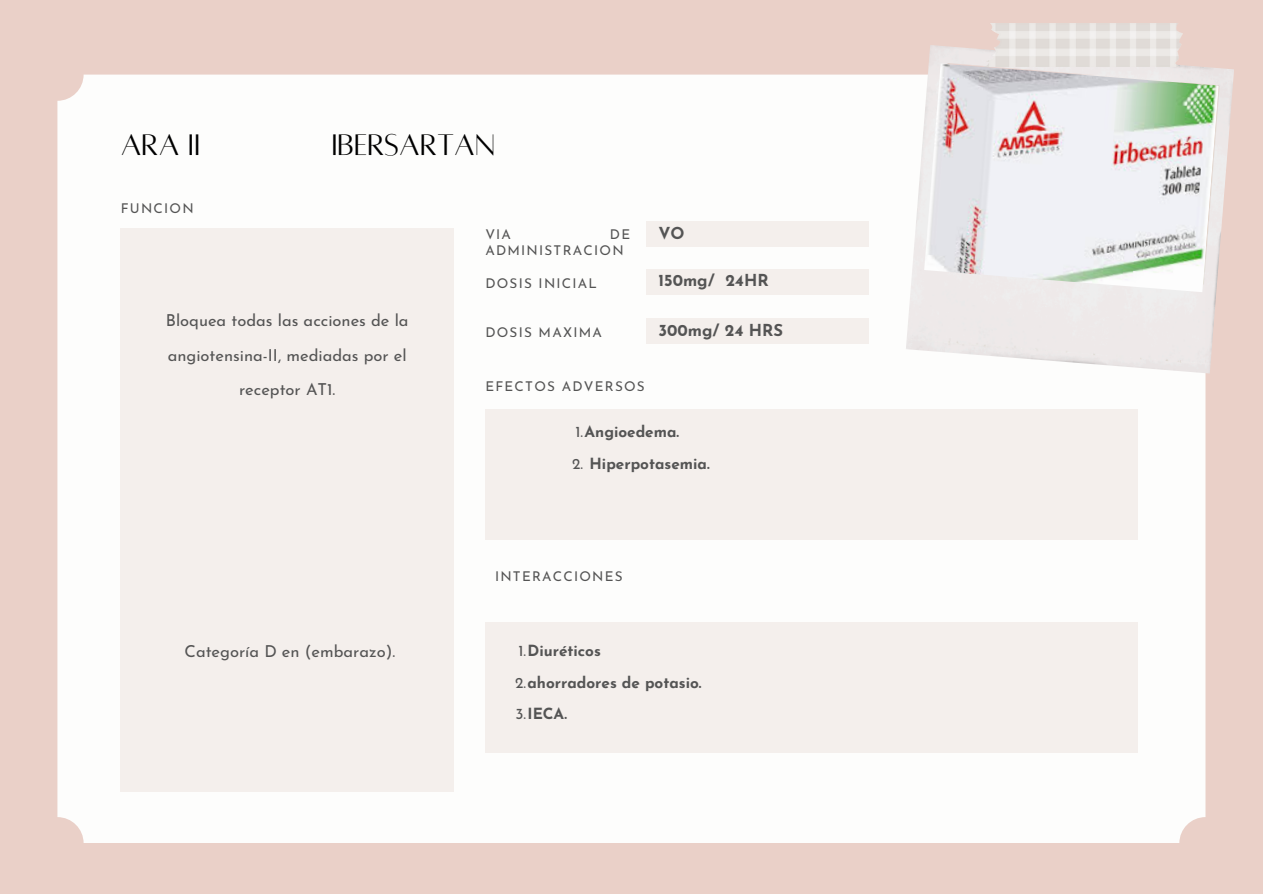
<style>
.page{position:relative;width:1263px;height:894px;background:#fff}
.page>*{position:absolute;margin:0;border:0;box-sizing:border-box;transform-origin:0 0}
.t1{font:32.85px "Alta regular";color:#000}
.t2{font:16.5px/34.8px "Josefin Sans";color:#545454;text-align:center}
.t3{font:700 16.5px "Josefin Sans";color:#545454}
.t4{font:700 15.45px "Josefin Sans";color:#545454}
.t5{font:13.5px/15.8px "Josefin Sans";letter-spacing:.09em;color:#545454}
.s1{font-weight:400}
</style>
<div class="page">
<div style="left:0;top:0;width:1263px;height:893px;background:#ead0c8"></div>
<div style="left:57px;top:75px;width:1148px;height:768px;background:#fdfdfc;border-radius:26px"></div>
<div style="left:121px;top:228px;width:333px;height:563px;background:#f4efec"></div>
<div style="left:485px;top:409px;width:653px;height:130px;background:#f4efec"></div>
<div style="left:647px;top:221px;width:222px;height:26px;background:#f4efec"></div>
<div style="left:647px;top:269px;width:222px;height:25px;background:#f4efec"></div>
<div style="left:647px;top:318px;width:222px;height:25px;background:#f4efec"></div>
<img style="left:906px;top:45px;width:328px;height:328px">
<img style="left:924px;top:63px;width:295px;height:229px">
<img style="left:984px;top:24px;width:198px;height:42px">
<div style="left:485px;top:622px;width:653px;height:130px;background:#f4efec"></div>
<h1 class="t1" style="left:121px;top:129px;width:81px">ARA II</h1>
<h1 class="t1" style="left:331px;top:129px;width:165px">IBERSARTAN</h1>
<p class="t5" style="left:121px;top:201px;width:74px">FUNCION</p>
<p class="t2" style="left:166px;top:304px;width:244px">Bloquea todas las acciones de la angiotensina-II, mediadas por el receptor AT1.</p>
<p class="t2" style="left:185px;top:635px;width:212px">Categoría D en (embarazo).</p>
<h4 class="t5" style="left:485px;top:228px;width:27px">VIA</h4>
<h4 class="t5" style="left:485px;top:228px;width:146px;text-indent:125px">DE<br>ADMINISTRACION</h4>
<h4 class="t5" style="left:485px;top:277px;width:113px">DOSIS INICIAL</h4>
<p class="t5" style="left:485px;top:326px;width:118px">DOSIS MAXIMA</p>
<p class="t3" style="left:658px;top:227px;width:28px">VO</p>
<p class="t3" style="left:658px;top:273px;width:112px">150mg/ 24HR</p>
<p class="t3" style="left:658px;top:323px;width:126px">300mg/ 24 HRS</p>
<p class="t5" style="left:485px;top:379px;width:161px">EFECTOS ADVERSOS</p>
<p class="t4" style="left:575px;top:425px;width:105px"><span class="s1">1.</span>Angioedema.</p>
<p class="t4" style="left:572px;top:457px;width:139px"><span class="s1">2.</span> Hiperpotasemia.</p>
<p class="t5" style="left:495px;top:569px;width:129px">INTERACCIONES</p>
<p class="t4" style="left:518px;top:644px;width:84px"><span class="s1">1.</span>Diuréticos</p>
<p class="t4" style="left:515px;top:676px;width:188px"><span class="s1">2.</span>ahorradores de potasio.</p>
<p class="t4" style="left:515px;top:707px;width:53px"><span class="s1">3.</span>IECA.</p>
</div>
